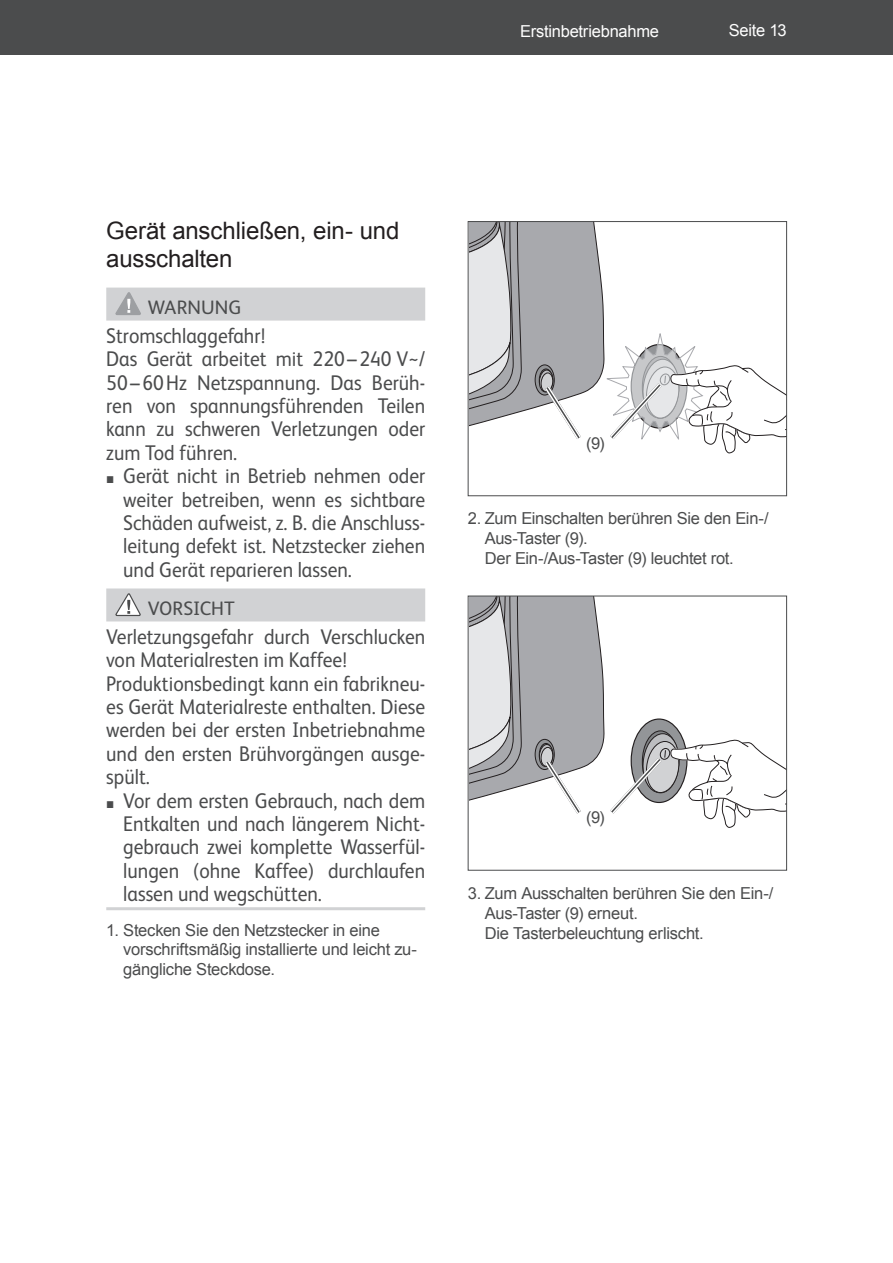
<style>
.page{position:relative;width:893px;height:1263px;background:#fff}
.page>*{position:absolute;margin:0;border:0;box-sizing:border-box;transform-origin:0 0}
.t1{font:24px/28.8px "Arial";letter-spacing:-.01em;color:#231f20}
.t2{font:21.3px/23.4px "FS Albert";color:#4b4c4d;scale:.92 1}
.t3{font:19.5px "FS Albert";letter-spacing:.005em;color:#4b4c4d}
.t4{font:16.5px/19.8px "Arial";letter-spacing:-.015em;color:#4b4c4d}
.t5{font:16.5px "Arial";letter-spacing:-.015em;color:#fff}
.s1{font-family:"Arial";font-size:14.7px}
</style>
<div class="page">
<div style="left:0;top:0;width:893px;height:54px;background:#4b4c4d"></div>
<div style="left:106px;top:288px;width:319px;height:33px;background:#d1d2d4"></div>
<div style="left:106px;top:588px;width:319px;height:33px;background:#d1d2d4"></div>
<hr style="left:106px;top:907px;width:319px;height:3px;background:#d1d2d4">
<svg style="left:116px;top:292px;width:25px;height:23px"></svg>
<svg style="left:116px;top:593px;width:25px;height:24px"></svg>
<svg style="left:469px;top:222px;width:317px;height:232px"></svg>
<svg style="left:469px;top:596px;width:317px;height:232px"></svg>
<p class="t5" style="left:520px;top:22px;width:140px">Erstinbetriebnahme</p>
<p class="t5" style="left:729px;top:22px;width:59px">Seite 13</p>
<p class="t1" style="left:106px;top:216px;width:295px">Gerät anschließen, ein- und ausschalten</p>
<p class="t3" style="left:148px;top:300px;width:95px">WARNUNG</p>
<p class="t2" style="left:106px;top:326px;width:348px">Stromschlaggefahr!<br>Das Gerät arbeitet mit 220 – 240 V~/<br>50 – 60 Hz Netzspannung. Das Berüh&shy;ren von spannungsführenden Teilen kann zu schweren Verletzungen oder zum Tod führen.</p>
<p class="t2" style="left:123px;top:466px;width:330px;text-align:justify;text-indent:-17px"><span class="s1">■</span> Gerät nicht in Betrieb nehmen oder weiter betreiben, wenn es sichtbare Schäden aufweist, z. B. die Anschluss&shy;leitung defekt ist. Netzstecker ziehen und Gerät reparieren lassen.</p>
<p class="t3" style="left:148px;top:601px;width:89px">VORSICHT</p>
<p class="t2" style="left:106px;top:627px;width:348px">Verletzungsgefahr durch Verschlucken von Materialresten im Kaffee!<br>Produktionsbedingt kann ein fabrikneu&shy;es Gerät Materialreste enthalten. Diese werden bei der ersten Inbetriebnahme und den ersten Brühvorgängen ausge&shy;spült.</p>
<p class="t2" style="left:123px;top:790px;width:330px;text-align:justify;text-indent:-17px"><span class="s1">■</span> Vor dem ersten Gebrauch, nach dem Entkalten und nach längerem Nicht&shy;gebrauch zwei komplette Wasserfül&shy;lungen (ohne Kaffee) durchlaufen lassen und wegschütten.</p>
<p class="t4" style="left:123px;top:920px;width:295px;text-indent:-17px">1. Stecken Sie den Netzstecker in eine vorschriftsmäßig installierte und leicht zu&shy;gängliche Steckdose.</p>
<p class="t4" style="left:586px;top:433px;width:20px">(9)</p>
<p class="t4" style="left:485px;top:509px;width:285px;text-indent:-17px">2. Zum Einschalten berühren Sie den Ein-/<br>Aus-Taster (9).<br>Der Ein-/Aus-Taster (9) leuchtet rot.</p>
<p class="t4" style="left:586px;top:808px;width:20px">(9)</p>
<p class="t4" style="left:485px;top:883px;width:290px;text-indent:-17px">3. Zum Ausschalten berühren Sie den Ein-/<br>Aus-Taster (9) erneut.<br>Die Tasterbeleuchtung erlischt.</p>
</div>
